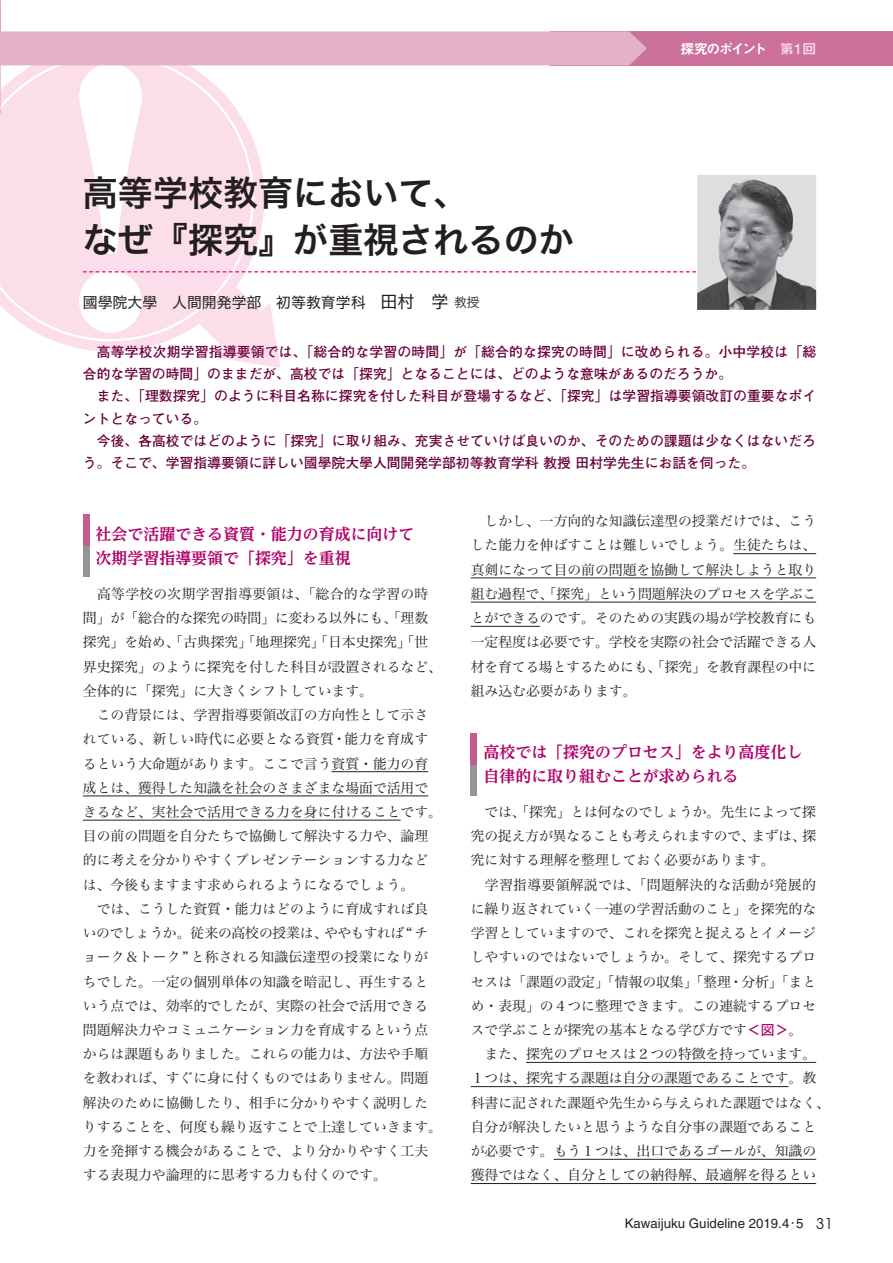
<style>
.page{position:relative;width:893px;height:1263px;background:#fff}
.page>*{position:absolute;margin:0;border:0;box-sizing:border-box;transform-origin:0 0}
.t1{font:35.1px/46.8px "Hira Kaku Std W6 90 msp RKSJ H";color:#231f20}
.t2{font:15.9px/24.3px "UD Reimin Pro Bold 90 msp RKSJ H";color:#b00069}
.t3{font:14.85px "Hira Kaku Std W4 90 msp RKSJ H";color:#231f20}
.t4{font:13.8px/24.3px "Hira Min Std W3 90 msp RKSJ H";color:#231f20}
.t5{font:13.8px/22.4px "Futo Go B101 Pro Bold 90 msp RKSJ H";color:#690039}
.t6{font:13.8px "Midashi Go Pro MB31 90 msp RKSJ H";letter-spacing:-.155em;color:#fff}
.t7{font:13.35px "Helvetica";color:#231f20}
.s1{font-size:16.95px}
.s2{font-family:"Hira Kaku Std W3 90 msp RKSJ H";font-size:12.75px}
.s3{color:#fad5e5}
.s4{font-family:"Hira Kaku Std W5 90 msp RKSJ H";color:#b00069}
.s5{font-family:"Gothic BBB Pro Medium 90 msp RKSJ H"}
.s6{font-family:"Avant Garde";font-size:14.85px}
</style>
<div class="page">
<img style="left:0;top:0;width:1px;height:31px">
<hr style="left:332px;top:771px;width:96px;height:1px;background:#231f20">
<hr style="left:83px;top:796px;width:345px;height:1px;background:#231f20">
<hr style="left:83px;top:820px;width:318px;height:1px;background:#231f20">
<hr style="left:733px;top:553px;width:83px;height:1px;background:#231f20">
<hr style="left:471px;top:578px;width:345px;height:1px;background:#231f20">
<hr style="left:471px;top:602px;width:345px;height:1px;background:#231f20">
<hr style="left:471px;top:626px;width:69px;height:1px;background:#231f20">
<hr style="left:526px;top:1062px;width:290px;height:1px;background:#231f20">
<hr style="left:471px;top:1086px;width:317px;height:1px;background:#231f20">
<hr style="left:554px;top:1159px;width:262px;height:1px;background:#231f20">
<hr style="left:471px;top:1183px;width:345px;height:1px;background:#231f20">
<img style="left:702px;top:175px;width:114px;height:135px">
<div style="left:83px;top:514px;width:6px;height:62px;background:#939598"></div>
<div style="left:83px;top:514px;width:6px;height:31px;background:#c55c8e"></div>
<div style="left:471px;top:733px;width:6px;height:62px;background:#939598"></div>
<div style="left:471px;top:733px;width:6px;height:31px;background:#c55c8e"></div>
<div style="left:550px;top:31px;width:343px;height:34px;background:#cc719b"></div>
<svg style="left:0;top:31px;width:702px;height:337px"></svg>
<h1 class="t1" style="left:83px;top:174px;width:492px">高等学校教育において、<br>なぜ『探究』が重視されるのか</h1>
<p class="t3" style="left:83px;top:296px;width:398px">國學院大學　人間開発学部　初等教育学科　<span class="s1">田村　学</span> <span class="s2">教授</span></p>
<p class="t6" style="left:680px;top:43px;width:137px">探究のポイント　<span class="s3">第１回</span></p>
<p class="t5" style="left:83px;top:342px;width:735px">　高等学校次期学習指導要領では、「総合的な学習の時間」が「総合的な探究の時間」に改められる。小中学校は「総合的な学習の時間」のままだが、高校では「探究」となることには、どのような意味があるのだろうか。<br>　また、「理数探究」のように科目名称に探究を付した科目が登場するなど、「探究」は学習指導要領改訂の重要なポイントとなっている。<br>　今後、各高校ではどのように「探究」に取り組み、充実させていけば良いのか、そのための課題は少なくはないだろう。そこで、学習指導要領に詳しい國學院大學人間開発学部初等教育学科 教授 田村学先生にお話を伺った。</p>
<p class="t2" style="left:96px;top:524px;width:320px">社会で活躍できる資質・能力の育成に向けて次期学習指導要領で「探究」を重視</p>
<p class="t4" style="left:83px;top:583px;width:361px">　高等学校の次期学習指導要領は、「総合的な学習の時間」が「総合的な探究の時間」に変わる以外にも、「理数探究」を始め、「古典探究」「地理探究」「日本史探究」「世界史探究」のように探究を付した科目が設置されるなど、全体的に「探究」に大きくシフトしています。<br>　この背景には、学習指導要領改訂の方向性として示されている、新しい時代に必要となる資質･能力を育成するという大命題があります。ここで言う資質・能力の育成とは、獲得した知識を社会のさまざまな場面で活用できるなど、実社会で活用できる力を身に付けることです。目の前の問題を自分たちで協働して解決する力や、論理的に考えを分かりやすくプレゼンテーションする力などは、今後もますます求められるようになるでしょう。<br>　では、こうした資質・能力はどのように育成すれば良いのでしょうか。従来の高校の授業は、ややもすれば “ チョーク＆トーク”と称される知識伝達型の授業になりがちでした。一定の個別単体の知識を暗記し、再生するという点では、効率的でしたが、実際の社会で活用できる問題解決力やコミュニケーション力を育成するという点からは課題もありました。これらの能力は、方法や手順を教われば、すぐに身に付くものではありません。問題解決のために協働したり、相手に分かりやすく説明したりすることを、何度も繰り返すことで上達していきます。力を発揮する機会があることで、より分かりやすく工夫する表現力や論理的に思考する力も付くのです。</p>
<p class="t4" style="left:471px;top:511px;width:347px;text-align:justify">　しかし、一方向的な知識伝達型の授業だけでは、こうした能力を伸ばすことは難しいでしょう。生徒たちは、真剣になって目の前の問題を協働して解決しようと取り組む過程で、「探究」という問題解決のプロセスを学ぶことができるのです。そのための実践の場が学校教育にも一定程度は必要です。学校を実際の社会で活躍できる人材を育てる場とするためにも、「探究」を教育課程の中に組み込む必要があります。</p>
<p class="t2" style="left:483px;top:742px;width:320px">高校では「探究のプロセス」をより高度化し自律的に取り組むことが求められる</p>
<p class="t4" style="left:471px;top:801px;width:361px">　では、「探究」とは何なのでしょうか。先生によって探究の捉え方が異なることも考えられますので、まずは、探究に対する理解を整理しておく必要があります。<br>　学習指導要領解説では、「問題解決的な活動が発展的に繰り返されていく一連の学習活動のこと」を探究的な学習としていますので、これを探究と捉えるとイメージしやすいのではないでしょうか。そして、探究するプロセスは「課題の設定」「情報の収集」「整理・分析」「まとめ・表現」の４つに整理できます。この連続するプロセスで学ぶことが探究の基本となる学び方です<span class="s4">＜図＞</span>。<br>　また、探究のプロセスは２つの特徴を持っています。<br>１つは、探究する課題は自分の課題であることです。教科書に記された課題や先生から与えられた課題ではなく、自分が解決したいと思うような自分事の課題であることが必要です。もう１つは、出口であるゴールが、知識の獲得ではなく、自分としての納得解、最適解を得るとい</p>
<p class="t7" style="left:625px;top:1219px;width:209px">Kawaijuku Guideline 2019.4<span class="s5">･</span>5 <span class="s6">31</span></p>
</div>
